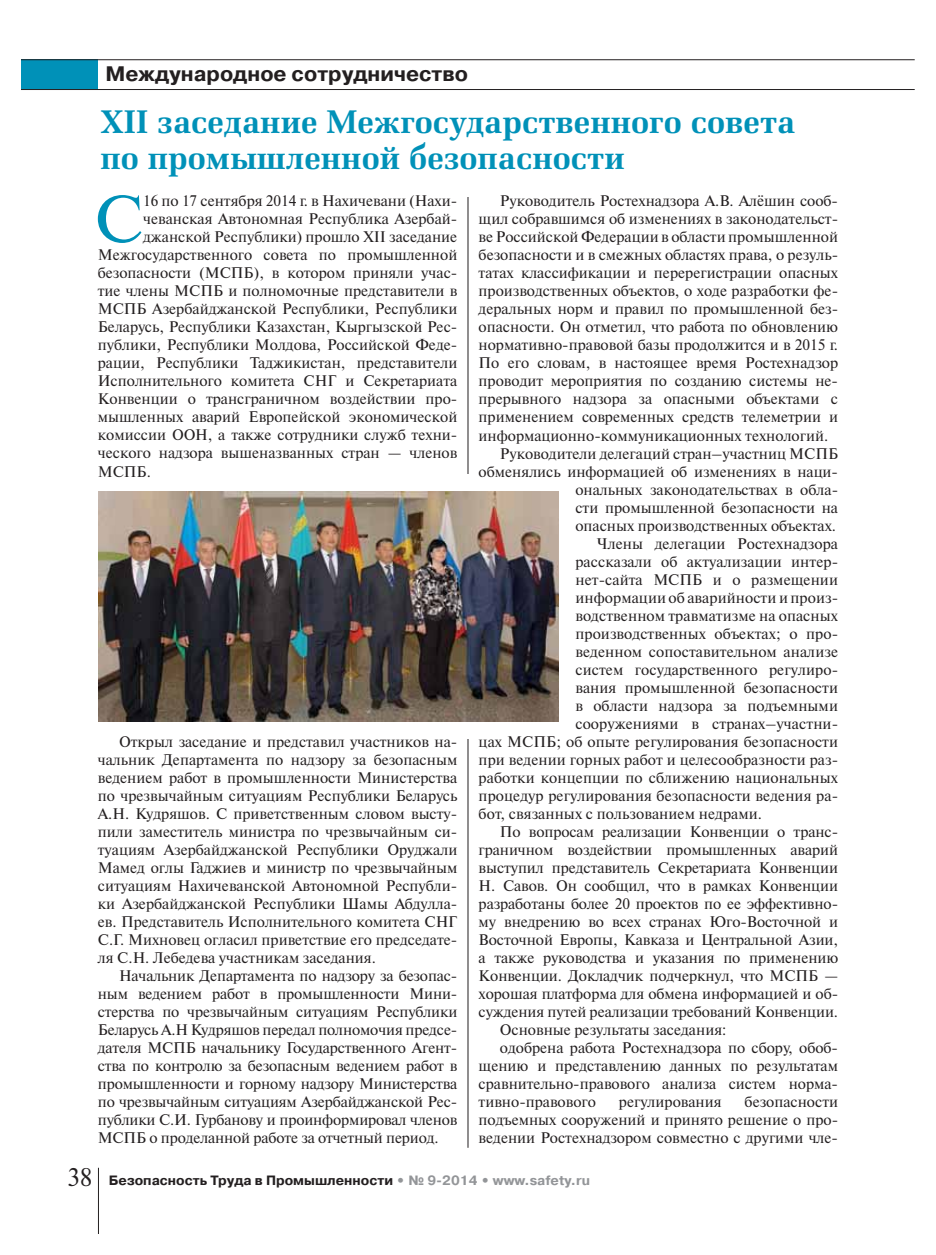
<style>
.page{position:relative;width:936px;height:1255px;background:#fff}
.page>*{position:absolute;margin:0;border:0;box-sizing:border-box;transform-origin:0 0}
.t1{font:66.75px "Newton C";color:#0091b8}
.t2{font:700 33px/36px "Zapf Elliptical 711 CBT";color:#0091b8}
.t3{font:700 21px "Pragmatica C";color:#231f20}
.t4{font:15.3px/18px "Newton C";color:#231f20;text-align:justify}
.t5{font:700 13.5px "Pragmatica C";color:#231f20}
.s1{font-family:"Newton C";font-weight:400;font-size:25.5px}
.s2{color:#939598}
</style>
<div class="page">
<hr style="left:98px;top:1167px;width:1px;height:66px;background:#231f20">
<div style="left:21px;top:60px;width:77px;height:29px;background:#0091b8"></div>
<hr style="left:21px;top:89px;width:893px;height:1px;background:#231f20">
<hr style="left:21px;top:59px;width:893px;height:1px;background:#231f20">
<hr style="left:467px;top:106px;width:1px;height:1041px;background:#231f20">
<div style="left:456px;top:105px;width:24px;height:92px;background:#fff"></div>
<div style="left:457px;top:474px;width:21px;height:265px;background:#fff"></div>
<img style="left:99px;top:491px;width:459px;height:230px">
<h3 class="t3" style="left:105px;top:66px;width:364px">Международное сотрудничество</h3>
<h2 class="t2" style="left:100px;top:105px;width:696px">XII заседание Межгосударственного совета по промышленной безопасности</h2>
<h1 class="t1" style="left:94px;top:195px;width:50px">С</h1>
<p class="t4" style="left:143px;top:194px;width:315px">16 по 17 сентября 2014 г. в Нахичевани (Нахи-</p>
<p class="t4" style="left:143px;top:212px;width:315px">чеванская Автономная Республика Азербай-</p>
<p class="t4" style="left:143px;top:230px;width:315px">джанской Республики) прошло ХII заседание</p>
<p class="t4" style="left:98px;top:248px;width:361px">Межгосударственного совета по промышленной</p>
<p class="t4" style="left:98px;top:266px;width:361px">безопасности (МСПБ), в котором приняли учас-</p>
<p class="t4" style="left:98px;top:284px;width:361px">тие члены МСПБ и полномочные представители в</p>
<p class="t4" style="left:98px;top:302px;width:361px">МСПБ Азербайджанской Республики, Республики</p>
<p class="t4" style="left:98px;top:320px;width:361px">Беларусь, Республики Казахстан, Кыргызской Рес-</p>
<p class="t4" style="left:98px;top:338px;width:361px">публики, Республики Молдова, Российской Феде-</p>
<p class="t4" style="left:98px;top:356px;width:361px">рации, Республики Таджикистан, представители</p>
<p class="t4" style="left:98px;top:374px;width:361px">Исполнительного комитета СНГ и Секретариата</p>
<p class="t4" style="left:98px;top:392px;width:361px">Конвенции о трансграничном воздействии про-</p>
<p class="t4" style="left:98px;top:410px;width:361px">мышленных аварий Европейской экономической</p>
<p class="t4" style="left:98px;top:428px;width:361px">комиссии ООН, а также сотрудники служб техни-</p>
<p class="t4" style="left:98px;top:446px;width:361px">ческого надзора вышеназванных стран — членов</p>
<p class="t4" style="left:98px;top:464px;width:55px">МСПБ.</p>
<p class="t4" style="left:98px;top:734px;width:361px;text-indent:21px">Открыл заседание и представил участников на&shy;чальник Департамента по надзору за безопасным ведением работ в промышленности Министерства по чрезвычайным ситуациям Республики Беларусь А.Н. Кудряшов. С приветственным словом высту&shy;пили заместитель министра по чрезвычайным си&shy;туациям Азербайджанской Республики Оруджали Мамед оглы Гаджиев и министр по чрезвычайным ситуациям Нахичеванской Автономной Республи&shy;ки Азербайджанской Республики Шамы Абдулла&shy;ев. Представитель Исполнительного комитета СНГ С.Г. Михновец огласил приветствие его председате&shy;ля С.Н. Лебедева участникам заседания.</p>
<p class="t4" style="left:98px;top:968px;width:361px;text-indent:21px">Начальник Департамента по надзору за безопас&shy;ным ведением работ в промышленности Мини&shy;стерства по чрезвычайным ситуациям Республики Беларусь А.Н Кудряшов передал полномочия предсе&shy;дателя МСПБ начальнику Государственного Агент&shy;ства по контролю за безопасным ведением работ в промышленности и горному надзору Министерства по чрезвычайным ситуациям Азербайджанской Рес&shy;публики С.И. Гурбанову и проинформировал членов МСПБ о проделанной работе за отчетный период.</p>
<p class="t4" style="left:500px;top:194px;width:340px">Руководитель Ростехнадзора А.В. Алёшин сооб-</p>
<p class="t4" style="left:478px;top:212px;width:361px">щил собравшимся об изменениях в законодательст-</p>
<p class="t4" style="left:478px;top:230px;width:361px">ве Российской Федерации в области промышленной</p>
<p class="t4" style="left:478px;top:248px;width:361px">безопасности и в смежных областях права, о резуль-</p>
<p class="t4" style="left:478px;top:266px;width:361px">татах классификации и перерегистрации опасных</p>
<p class="t4" style="left:478px;top:284px;width:361px">производственных объектов, о ходе разработки фе-</p>
<p class="t4" style="left:478px;top:302px;width:361px">деральных норм и правил по промышленной без-</p>
<p class="t4" style="left:478px;top:320px;width:361px">опасности. Он отметил, что работа по обновлению</p>
<p class="t4" style="left:478px;top:338px;width:361px">нормативно-правовой базы продолжится и в 2015 г.</p>
<p class="t4" style="left:478px;top:356px;width:361px">По его словам, в настоящее время Ростехнадзор</p>
<p class="t4" style="left:478px;top:374px;width:361px">проводит мероприятия по созданию системы не-</p>
<p class="t4" style="left:478px;top:392px;width:361px">прерывного надзора за опасными объектами с</p>
<p class="t4" style="left:478px;top:410px;width:361px">применением современных средств телеметрии и</p>
<p class="t4" style="left:478px;top:428px;width:351px">информационно-коммуникационных технологий.</p>
<p class="t4" style="left:500px;top:446px;width:340px">Руководители делегаций стран–участниц МСПБ</p>
<p class="t4" style="left:478px;top:464px;width:361px">обменялись информацией об изменениях в наци-</p>
<p class="t4" style="left:575px;top:482px;width:264px">ональных законодательствах в обла-</p>
<p class="t4" style="left:575px;top:500px;width:264px">сти промышленной безопасности на</p>
<p class="t4" style="left:575px;top:518px;width:262px">опасных производственных объектах.</p>
<p class="t4" style="left:596px;top:536px;width:243px">Члены делегации Ростехнадзора</p>
<p class="t4" style="left:575px;top:554px;width:264px">рассказали об актуализации интер-</p>
<p class="t4" style="left:575px;top:572px;width:264px">нет-сайта МСПБ и о размещении</p>
<p class="t4" style="left:575px;top:590px;width:264px">информации об аварийности и произ-</p>
<p class="t4" style="left:575px;top:608px;width:264px">водственном травматизме на опасных</p>
<p class="t4" style="left:575px;top:626px;width:264px">производственных объектах; о про-</p>
<p class="t4" style="left:575px;top:644px;width:264px">веденном сопоставительном анализе</p>
<p class="t4" style="left:575px;top:662px;width:264px">систем государственного регулиро-</p>
<p class="t4" style="left:575px;top:680px;width:264px">вания промышленной безопасности</p>
<p class="t4" style="left:575px;top:698px;width:264px">в области надзора за подъемными</p>
<p class="t4" style="left:575px;top:716px;width:264px">сооружениями в странах–участни-</p>
<p class="t4" style="left:478px;top:734px;width:361px">цах МСПБ; об опыте регулирования безопасности</p>
<p class="t4" style="left:478px;top:752px;width:361px">при ведении горных работ и целесообразности раз-</p>
<p class="t4" style="left:478px;top:770px;width:361px">работки концепции по сближению национальных</p>
<p class="t4" style="left:478px;top:788px;width:361px">процедур регулирования безопасности ведения ра-</p>
<p class="t4" style="left:478px;top:806px;width:285px">бот, связанных с пользованием недрами.</p>
<p class="t4" style="left:500px;top:824px;width:340px">По вопросам реализации Конвенции о транс-</p>
<p class="t4" style="left:478px;top:842px;width:361px">граничном воздействии промышленных аварий</p>
<p class="t4" style="left:478px;top:860px;width:361px">выступил представитель Секретариата Конвенции</p>
<p class="t4" style="left:478px;top:878px;width:361px">Н. Савов. Он сообщил, что в рамках Конвенции</p>
<p class="t4" style="left:478px;top:896px;width:361px">разработаны более 20 проектов по ее эффективно-</p>
<p class="t4" style="left:478px;top:914px;width:361px">му внедрению во всех странах Юго-Восточной и</p>
<p class="t4" style="left:478px;top:932px;width:361px">Восточной Европы, Кавказа и Центральной Азии,</p>
<p class="t4" style="left:478px;top:950px;width:361px">а также руководства и указания по применению</p>
<p class="t4" style="left:478px;top:968px;width:361px">Конвенции. Докладчик подчеркнул, что МСПБ —</p>
<p class="t4" style="left:478px;top:986px;width:361px">хорошая платформа для обмена информацией и об-</p>
<p class="t4" style="left:478px;top:1004px;width:361px">суждения путей реализации требований Конвенции.</p>
<p class="t4" style="left:500px;top:1022px;width:228px">Основные результаты заседания:</p>
<p class="t4" style="left:500px;top:1040px;width:340px">одобрена работа Ростехнадзора по сбору, обоб-</p>
<p class="t4" style="left:478px;top:1058px;width:361px">щению и представлению данных по результатам</p>
<p class="t4" style="left:478px;top:1076px;width:361px">сравнительно-правового анализа систем норма-</p>
<p class="t4" style="left:478px;top:1094px;width:119px">тивно-правового</p>
<p class="t4" style="left:619px;top:1094px;width:104px">регулирования</p>
<p class="t4" style="left:478px;top:1094px;width:361px;text-indent:266px">безопасности подъемных сооружений и принято решение о про&shy;ведении Ростехнадзором совместно с другими чле-</p>
<p class="t5" style="left:67px;top:1174px;width:524px"><span class="s1">38</span> Безопасность Труда в Промышленности <span class="s2">• № 9-2014 • www.safety.ru</span></p>
</div>
